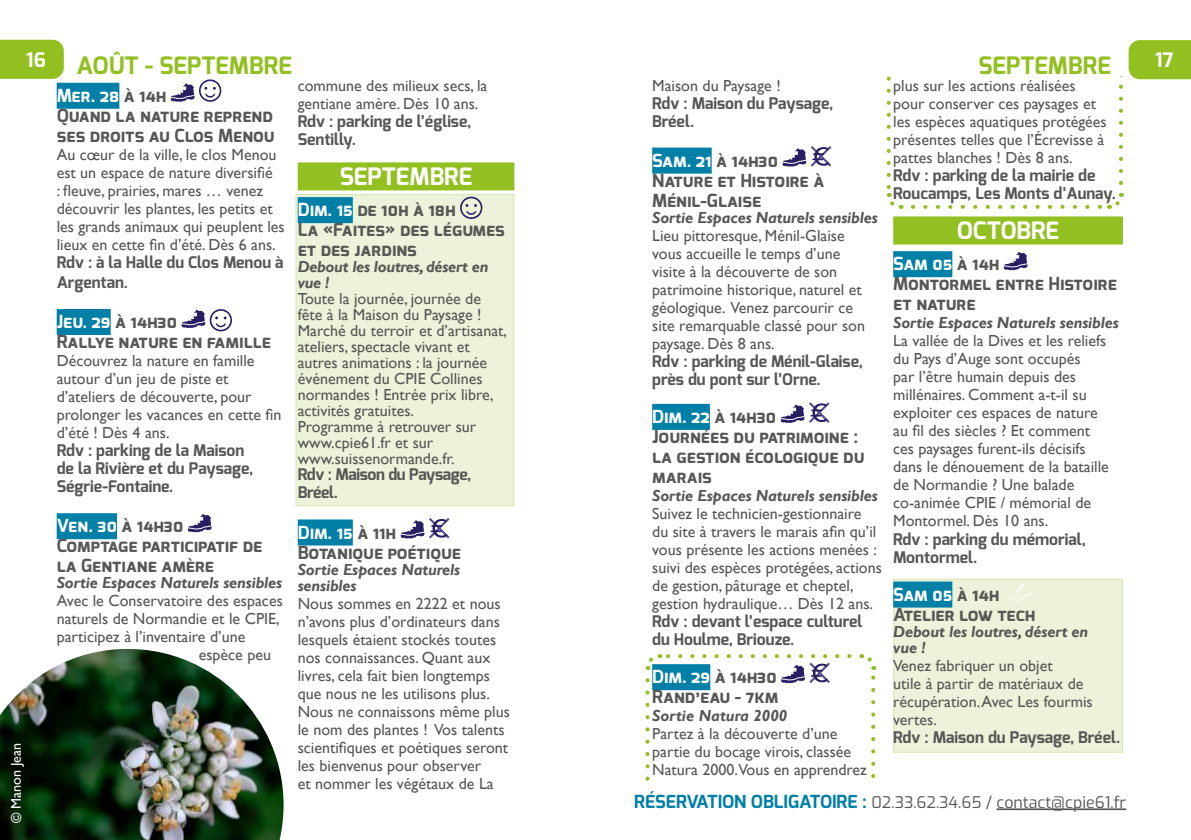
<style>
.page{position:relative;width:1191px;height:840px;background:#fff}
.page>*{position:absolute;margin:0;border:0;box-sizing:border-box;transform-origin:0 0}
.t1{font:700 24px "Exo";color:#92c020}
.t2{font:700 24px "Exo";color:#fff}
.t3{font:700 20px "Exo";color:#fff}
.t4{font:700 18px/20px "Exo";color:#575756}
.t5{font:16px/18px "Gill Sans";color:#575756}
.t6{font:700 16px/18px "Exo";color:#575756}
.t7{font:italic 700 16px/16px "Gill Sans";letter-spacing:-.01em;color:#575756}
.t8{font:16px "Exo";color:#575756}
.t9{font:700 16px/18px "Exo";letter-spacing:-.02em;color:#575756}
.t10{font:14px "Gill Sans";color:#fff}
.s1{color:#fff}
.s2{font-weight:700;font-size:18px;color:#007fa7}
</style>
<div class="page">
<div style="left:0;top:40px;width:64px;height:39px;background:#92c020"></div>
<div style="left:893px;top:578px;width:230px;height:174px;background:#ecf3da;border:1px solid #d8e6b1"></div>
<div style="left:295px;top:194px;width:219px;height:312px;background:#ecf3da;border:1px solid #d8e6b1"></div>
<div style="left:57px;top:83px;width:62px;height:26px;background:#007fa7"></div>
<div style="left:57px;top:309px;width:54px;height:26px;background:#007fa7"></div>
<div style="left:57px;top:513px;width:60px;height:26px;background:#007fa7"></div>
<svg style="left:170px;top:79px;width:51px;height:23px"></svg>
<svg style="left:181px;top:309px;width:51px;height:22px"></svg>
<svg style="left:187px;top:514px;width:25px;height:18px"></svg>
<div style="left:652px;top:147px;width:59px;height:26px;background:#007fa7"></div>
<div style="left:652px;top:403px;width:58px;height:26px;background:#007fa7"></div>
<svg style="left:782px;top:146px;width:49px;height:20px"></svg>
<svg style="left:780px;top:402px;width:49px;height:20px"></svg>
<div style="left:298px;top:162px;width:216px;height:28px;background:#92c020"></div>
<div style="left:298px;top:197px;width:55px;height:26px;background:#007fa7"></div>
<div style="left:298px;top:519px;width:55px;height:26px;background:#007fa7"></div>
<svg style="left:460px;top:196px;width:22px;height:23px"></svg>
<svg style="left:400px;top:518px;width:49px;height:20px"></svg>
<div style="left:893px;top:216px;width:230px;height:28px;background:#92c020"></div>
<div style="left:893px;top:251px;width:59px;height:26px;background:#007fa7"></div>
<div style="left:893px;top:581px;width:59px;height:26px;background:#007fa7"></div>
<svg style="left:1003px;top:252px;width:24px;height:18px"></svg>
<svg style="left:1008px;top:584px;width:24px;height:16px"></svg>
<img style="left:0;top:648px;width:283px;height:191px">
<svg style="left:860px;top:654px;width:15px;height:124px"></svg>
<svg style="left:645px;top:654px;width:204px;height:127px"></svg>
<svg style="left:913px;top:205px;width:189px;height:4px"></svg>
<svg style="left:1109px;top:193px;width:15px;height:16px"></svg>
<svg style="left:1119px;top:40px;width:72px;height:143px"></svg>
<svg style="left:886px;top:76px;width:15px;height:133px"></svg>
<div style="left:872px;top:0;width:252px;height:75px;background:#fff"></div>
<hr style="left:996px;top:808px;width:130px;height:1px;background:#575756">
<h1 class="t1" style="left:77px;top:50px;width:217px">AOÛT - SEPTEMBRE</h1>
<p class="t3" style="left:26px;top:46px;width:21px">16</p>
<p class="t3" style="left:1155px;top:47px;width:20px">17</p>
<p class="t4" style="left:57px;top:85px;width:219px"><span class="s1">Mer. 28</span> à 14h<br>Quand la nature reprend ses droits au Clos Menou</p>
<p class="t5" style="left:57px;top:146px;width:230px">Au cœur de la ville, le clos Menou est un espace de nature diversifié<br>: fleuve, prairies, mares … venez découvrir les plantes, les petits et les grands animaux qui peuplent les lieux en cette fin d’été. Dès 6 ans.</p>
<p class="t6" style="left:57px;top:252px;width:228px;line-height:20px">Rdv : à la Halle du Clos Menou à<br>Argentan.</p>
<p class="t4" style="left:57px;top:311px;width:216px"><span class="s1">Jeu. 29</span> à 14h30<br>Rallye nature en famille</p>
<p class="t5" style="left:57px;top:352px;width:226px">Découvrez la nature en famille autour d’un jeu de piste et d’ateliers de découverte, pour prolonger les vacances en cette fin d’été ! Dès 4 ans.</p>
<p class="t6" style="left:57px;top:441px;width:198px">Rdv : parking de la Maison de la Rivière et du Paysage,<br>Ségrie-Fontaine.</p>
<p class="t4" style="left:57px;top:515px;width:207px"><span class="s1">Ven. 30</span> à 14h30<br>Comptage participatif de la Gentiane amère</p>
<p class="t7" style="left:57px;top:575px;width:227px">Sortie Espaces Naturels sensibles</p>
<p class="t5" style="left:57px;top:592px;width:228px">Avec le Conservatoire des espaces</p>
<p class="t5" style="left:57px;top:610px;width:224px">naturels de Normandie et le CPIE,</p>
<p class="t5" style="left:57px;top:628px;width:190px">participez à l’inventaire d’une</p>
<p class="t5" style="left:199px;top:646px;width:74px">espèce peu</p>
<h1 class="t1" style="left:978px;top:50px;width:134px">SEPTEMBRE</h1>
<p class="t5" style="left:893px;top:76px;width:215px">plus sur les actions réalisées pour conserver ces paysages et les espèces aquatiques protégées présentes telles que l’Écrevisse à pattes blanches ! Dès 8 ans.</p>
<p class="t6" style="left:893px;top:166px;width:224px">Rdv : parking de la mairie de<br>Roucamps, Les Monts d’Aunay.</p>
<h1 class="t2" style="left:957px;top:215px;width:104px">OCTOBRE</h1>
<p class="t4" style="left:893px;top:253px;width:225px"><span class="s1">Sam 05</span> à 14h<br>Montormel entre Histoire et nature</p>
<p class="t7" style="left:893px;top:315px;width:227px">Sortie Espaces Naturels sensibles</p>
<p class="t5" style="left:893px;top:332px;width:217px">La vallée de la Dives et les reliefs du Pays d’Auge sont occupés<br>par l’être humain depuis des millénaires. Comment a-t-il su exploiter ces espaces de nature au fil des siècles ? Et comment ces paysages furent-ils décisifs dans le dénouement de la bataille de Normandie ? Une balade co-animée CPIE / mémorial de<br>Montormel. Dès 10 ans.</p>
<p class="t6" style="left:893px;top:529px;width:194px">Rdv : parking du mémorial,<br>Montormel.</p>
<p class="t4" style="left:893px;top:583px;width:144px"><span class="s1">Sam 05</span> à 14h<br>Atelier low tech</p>
<p class="t7" style="left:893px;top:623px;width:197px">Debout les loutres, désert en vue !</p>
<p class="t5" style="left:893px;top:656px;width:201px">Venez fabriquer un objet<br>utile à partir de matériaux de récupération. Avec Les fourmis vertes.</p>
<p class="t6" style="left:893px;top:727px;width:228px">Rdv : Maison du Paysage, Bréel.</p>
<p class="t5" style="left:652px;top:76px;width:130px">Maison du Paysage !</p>
<p class="t6" style="left:652px;top:94px;width:182px">Rdv : Maison du Paysage,<br>Bréel.</p>
<p class="t4" style="left:652px;top:150px;width:174px"><span class="s1">Sam. 21</span> à 14h30<br>Nature et Histoire à<br>Ménil-Glaise</p>
<p class="t7" style="left:652px;top:209px;width:227px">Sortie Espaces Naturels sensibles</p>
<p class="t5" style="left:652px;top:226px;width:214px">Lieu pittoresque, Ménil-Glaise vous accueille le temps d’une visite à la découverte de son patrimoine historique, naturel et géologique. Venez parcourir ce site remarquable classé pour son paysage. Dès 8 ans.</p>
<p class="t6" style="left:652px;top:352px;width:212px">Rdv : parking de Ménil-Glaise, près du pont sur l’Orne.</p>
<p class="t4" style="left:652px;top:406px;width:214px"><span class="s1">Dim. 22</span> à 14h30<br>Journées du patrimoine : la gestion écologique du marais</p>
<p class="t7" style="left:652px;top:487px;width:227px">Sortie Espaces Naturels sensibles</p>
<p class="t5" style="left:652px;top:504px;width:231px">Suivez le technicien-gestionnaire<br>du site à travers le marais afin qu’il vous présente les actions menées : suivi des espèces protégées, actions de gestion, pâturage et cheptel, gestion hydraulique… Dès 12 ans.</p>
<p class="t6" style="left:652px;top:612px;width:212px">Rdv : devant l’espace culturel du Houlme, Briouze.</p>
<p class="t4" style="left:652px;top:666px;width:128px"><span class="s1">Dim. 29</span> à 14h30<br>Rand’eau - 7km</p>
<p class="t7" style="left:652px;top:707px;width:137px">Sortie Natura 2000</p>
<p class="t5" style="left:652px;top:724px;width:216px">Partez à la découverte d’une partie du bocage virois, classée<br>Natura 2000.Vous en apprendrez</p>
<p class="t5" style="left:298px;top:76px;width:191px">commune des milieux secs, la gentiane amère. Dès 10 ans.</p>
<p class="t6" style="left:298px;top:112px;width:175px">Rdv : parking de l’église,<br>Sentilly.</p>
<h1 class="t2" style="left:340px;top:161px;width:134px">SEPTEMBRE</h1>
<p class="t4" style="left:298px;top:199px;width:209px"><span class="s1">Dim. 15</span> de 10h à 18h<br>La «Faites» des légumes et des jardins</p>
<p class="t7" style="left:298px;top:259px;width:192px">Debout les loutres, désert en vue !</p>
<p class="t5" style="left:298px;top:291px;width:211px;line-height:16px">Toute la journée, journée de fête à la Maison du Paysage !<br>Marché du terroir et d’artisanat, ateliers, spectacle vivant et autres animations : la journée événement du CPIE Collines normandes ! Entrée prix libre, activités gratuites.<br>Programme à retrouver sur www.cpie61.fr et sur www.suissenormande.fr.</p>
<p class="t9" style="left:298px;top:465px;width:175px">Rdv : Maison du Paysage,<br>Bréel.</p>
<p class="t4" style="left:298px;top:521px;width:165px"><span class="s1">Dim. 15</span> à 11h<br>Botanique poétique</p>
<p class="t7" style="left:298px;top:561px;width:164px">Sortie Espaces Naturels sensibles</p>
<p class="t5" style="left:298px;top:594px;width:214px">Nous sommes en 2222 et nous n’avons plus d’ordinateurs dans lesquels étaient stockés toutes nos connaissances. Quant aux livres, cela fait bien longtemps que nous ne les utilisons plus.<br>Nous ne connaissons même plus le nom des plantes ! Vos talents scientifiques et poétiques seront les bienvenus pour observer<br>et nommer les végétaux de La</p>
<p class="t10" style="left:8px;top:822px;width:81px;rotate:-90deg">© Manon Jean</p>
<p class="t10" style="left:8px;top:808px;width:58px;rotate:-90deg">Béa Gillot</p>
<p class="t8" style="left:634px;top:789px;width:493px"><span class="s2">RÉSERVATION OBLIGATOIRE :</span> 02.33.62.34.65 / contact@cpie61.fr</p>
</div>
